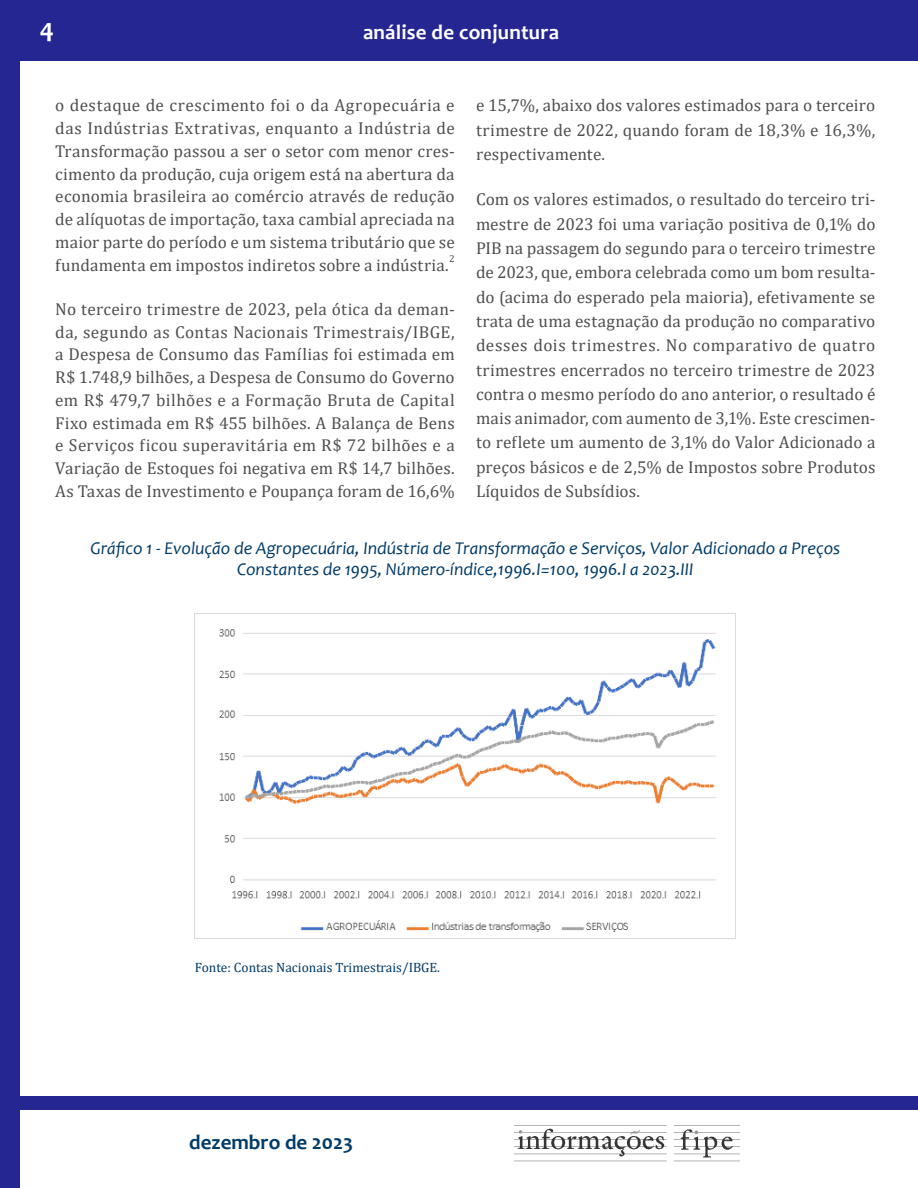
<style>
.page{position:relative;width:918px;height:1188px;background:#fff}
.page>*{position:absolute;margin:0;border:0;box-sizing:border-box;transform-origin:0 0}
.t1{font:700 27px "Candara";color:#fff}
.t2{font:700 21px "Candara";letter-spacing:.01em;color:#fff}
.t3{font:700 21px "Candara";color:#003b68}
.t4{font:italic 18px/21.6px "Candara";color:#003b68;text-align:center}
.t5{font:17.25px/22.8px "Cambria";letter-spacing:.005em;color:#4e4f50;text-align:justify}
.t6{font:13.5px "Cambria";color:#003b68}
.t7{font:10.05px "Cambria";color:#4e4f50}
</style>
<div class="page">
<div style="left:0;top:0;width:20px;height:1188px;background:#262693"></div>
<div style="left:0;top:0;width:918px;height:61px;background:#262693"></div>
<div style="left:15px;top:1097px;width:903px;height:13px;background:#262693"></div>
<img style="left:514px;top:1125px;width:225px;height:37px">
<img style="left:195px;top:613px;width:541px;height:325px">
<h1 class="t1" style="left:40px;top:12px;width:16px">4</h1>
<p class="t2" style="left:363px;top:19px;width:198px">análise de conjuntura</p>
<p class="t5" style="left:55px;top:94px;width:401px">o destaque de crescimento foi o da Agropecuária e das Indústrias Extrativas, enquanto a Indústria de Transformação passou a ser o setor com menor cres&shy;cimento da produção, cuja origem está na abertura da economia brasileira ao comércio através de redução de alíquotas de importação, taxa cambial apreciada na maior parte do período e um sistema tributário que se fundamenta em impostos indiretos sobre a indústria.</p>
<p class="t7" style="left:449px;top:253px;width:7px">2</p>
<p class="t5" style="left:55px;top:297px;width:401px">No terceiro trimestre de 2023, pela ótica da deman&shy;da, segundo as Contas Nacionais Trimestrais/IBGE, a Despesa de Consumo das Famílias foi estimada em R$ 1.748,9 bilhões, a Despesa de Consumo do Governo em R$ 479,7 bilhões e a Formação Bruta de Capital Fixo estimada em R$ 455 bilhões. A Balança de Bens e Serviços ficou superavitária em R$ 72 bilhões e a Variação de Estoques foi negativa em R$ 14,7 bilhões.<br>As Taxas de Investimento e Poupança foram de 16,6%</p>
<p class="t5" style="left:476px;top:93px;width:401px;line-height:24.3px">e 15,7%, abaixo dos valores estimados para o terceiro trimestre de 2022, quando foram de 18,3% e 16,3%, respectivamente.</p>
<p class="t5" style="left:476px;top:187px;width:401px;line-height:24.3px">Com os valores estimados, o resultado do terceiro tri&shy;mestre de 2023 foi uma variação positiva de 0,1% do PIB na passagem do segundo para o terceiro trimestre de 2023, que, embora celebrada como um bom resulta&shy;do (acima do esperado pela maioria), efetivamente se trata de uma estagnação da produção no comparativo desses dois trimestres. No comparativo de quatro trimestres encerrados no terceiro trimestre de 2023 contra o mesmo período do ano anterior, o resultado é mais animador, com aumento de 3,1%. Este crescimen&shy;to reflete um aumento de 3,1% do Valor Adicionado a preços básicos e de 2,5% de Impostos sobre Produtos Líquidos de Subsídios.</p>
<p class="t4" style="left:91px;top:537px;width:751px">Gráfico 1 - Evolução de Agropecuária, Indústria de Transformação e Serviços, Valor Adicionado a Preços<br>Constantes de 1995, Número-índice,1996.I=100, 1996.I a 2023.III</p>
<p class="t6" style="left:195px;top:959px;width:247px">Fonte: Contas Nacionais Trimestrais/IBGE.</p>
<p class="t3" style="left:189px;top:1129px;width:165px">dezembro de 2023</p>
</div>
